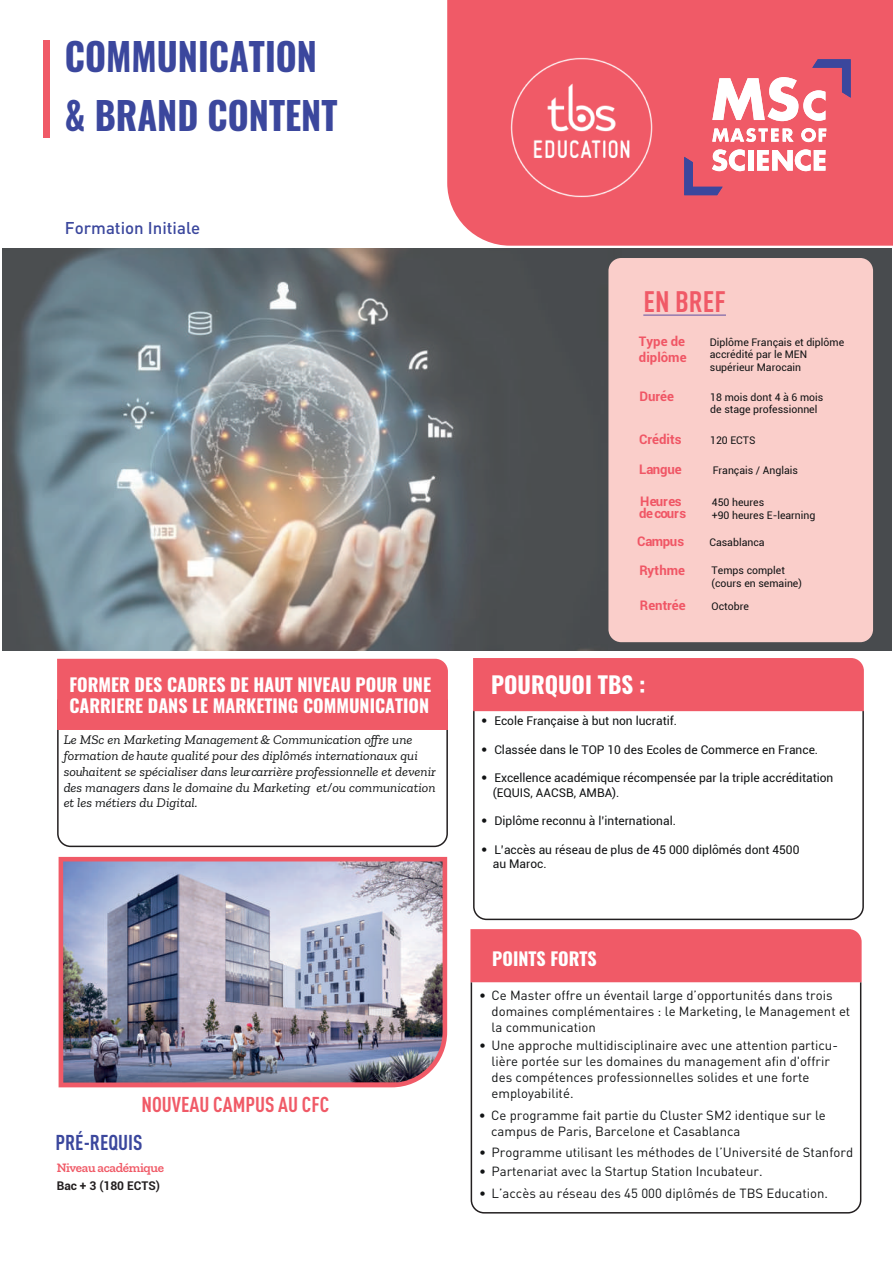
<style>
.page{position:relative;width:893px;height:1263px;background:#fff}
.page>*{position:absolute;margin:0;border:0;box-sizing:border-box;transform-origin:0 0}
.t1{font:700 38.1px/58.5px "Oswald";color:#3b479d;scale:.94 1}
.t2{font:700 condensed 29.25px "DINOT";color:#f05a67}
.t3{font:700 22.95px "Oswald";color:#fff}
.t4{font:700 condensed 21.15px "DINOT";color:#f05a67}
.t5{font:700 condensed 21.15px "DINOT";color:#3b479d}
.t6{font:700 18px/21.6px "Oswald";color:#fff}
.t7{font:500 16.8px "DINOT";color:#3b479d}
.t8{font:13.2px/15.8px "DINOT";color:#111314}
.t9{font:italic 13.2px/15.8px "Zilla Slab";color:#111314;scale:1.04 1}
.t10{font:700 13.2px/12px "Roboto";color:#f05665}
.t11{font:600 13.2px "Zilla Slab";letter-spacing:-.025em;color:#f05a67}
.t12{font:12px/14.2px "Roboto";color:#111314}
.t13{font:700 12px "Roboto";color:#231f20}
.t14{font:10.5px/12.6px "Roboto";color:#111314}
.s1{font-family:"DINOT";font-size:13.2px}
</style>
<div class="page">
<img style="left:3px;top:248px;width:889px;height:403px">
<div style="left:608px;top:258px;width:265px;height:384px;background:#faceca;border-radius:13px"></div>
<svg style="left:470px;top:982px;width:392px;height:232px"></svg>
<svg style="left:57px;top:730px;width:391px;height:118px"></svg>
<div style="left:57px;top:659px;width:391px;height:71px;background:#f05a67"></div>
<div style="left:470px;top:929px;width:392px;height:53px;background:#f05a67"></div>
<div style="left:447px;top:0;width:446px;height:246px;background:#f05a67"></div>
<img style="left:511px;top:57px;width:141px;height:141px">
<svg style="left:712px;top:128px;width:82px;height:14px"></svg>
<svg style="left:801px;top:128px;width:25px;height:14px"></svg>
<div style="left:748px;top:150px;width:5px;height:21px;background:#fff"></div>
<svg style="left:757px;top:149px;width:68px;height:22px"></svg>
<svg style="left:712px;top:59px;width:139px;height:62px"></svg>
<svg style="left:684px;top:149px;width:61px;height:46px;background:#ce6f88"></svg>
<div style="left:43px;top:40px;width:7px;height:97px;background:#f05a67"></div>
<hr style="left:643px;top:315px;width:83px;height:1px;background:#6150a1">
<svg style="left:473px;top:711px;width:391px;height:210px"></svg>
<div style="left:473px;top:658px;width:391px;height:53px;background:#f05a67"></div>
<img style="left:2px;top:248px;width:12px;height:12px">
<svg style="left:59px;top:857px;width:388px;height:230px;background:#ec6471"></svg>
<img style="left:63px;top:861px;width:380px;height:221px">
<h1 class="t1" style="left:65px;top:29px;width:291px">COMMUNICATION &amp; BRAND CONTENT</h1>
<p class="t7" style="left:65px;top:217px;width:137px">Formation Initiale</p>
<h3 class="t6" style="left:69px;top:674px;width:363px">FORMER DES CADRES DE HAUT NIVEAU POUR UNE<br>CARRIERE DANS LE MARKETING COMMUNICATION</h3>
<p class="t9" style="left:64px;top:732px;width:359px">Le MSc en Marketing Management &amp; Communication offre une formation de haute qualité pour des diplômés internationaux qui souhaitent se spécialiser dans leur carrière professionnelle et devenir des managers dans le domaine du Marketing et/ou communication et les métiers du Digital.</p>
<h3 class="t4" style="left:141px;top:1092px;width:189px">NOUVEAU CAMPUS AU CFC</h3>
<h3 class="t5" style="left:55px;top:1129px;width:89px">PRÉ-REQUIS</h3>
<p class="t11" style="left:57px;top:1160px;width:109px">Niveau académique</p>
<p class="t13" style="left:57px;top:1177px;width:105px">Bac + 3 (180 ECTS)</p>
<h2 class="t2" style="left:643px;top:284px;width:84px">EN BREF</h2>
<p class="t10" style="left:639px;top:333px;width:49px;line-height:15.8px">Type de diplôme</p>
<p class="t14" style="left:710px;top:335px;width:136px">Diplôme Français et diplôme accrédité par le MEN supérieur Marocain</p>
<p class="t10" style="left:639px;top:389px;width:36px">Durée</p>
<p class="t14" style="left:710px;top:390px;width:115px">18 mois dont 4 à 6 mois de stage professionnel</p>
<p class="t10" style="left:639px;top:433px;width:44px">Crédits</p>
<p class="t14" style="left:710px;top:434px;width:47px">120 ECTS</p>
<p class="t10" style="left:639px;top:463px;width:44px">Langue</p>
<p class="t10" style="left:639px;top:495px;width:49px">Heures decours</p>
<p class="t14" style="left:712px;top:496px;width:105px">450 heures<br>+90 heures E-learning</p>
<p class="t10" style="left:637px;top:535px;width:48px">Campus</p>
<p class="t14" style="left:709px;top:536px;width:57px">Casablanca</p>
<p class="t10" style="left:640px;top:564px;width:47px">Rythme</p>
<p class="t14" style="left:712px;top:564px;width:92px">Temps complet (cours en semaine)</p>
<p class="t10" style="left:640px;top:598px;width:47px">Rentrée</p>
<p class="t14" style="left:712px;top:599px;width:39px">Octobre</p>
<p class="t14" style="left:713px;top:464px;width:87px">Français / Anglais</p>
<h3 class="t3" style="left:491px;top:668px;width:156px">POURQUOI TBS :</h3>
<p class="t12" style="left:481px;top:713px;width:198px"><span class="s1">•</span> Ecole Française à but non lucratif.</p>
<p class="t12" style="left:481px;top:742px;width:339px"><span class="s1">•</span> Classée dans le TOP 10 des Ecoles de Commerce en France.</p>
<p class="t12" style="left:493px;top:770px;width:342px;text-indent:-12px"><span class="s1">•</span> Excellence académique récompensée par la triple accréditation (EQUIS, AACSB, AMBA).</p>
<p class="t12" style="left:481px;top:813px;width:197px"><span class="s1">•</span> Diplôme reconnu à l’international.</p>
<p class="t12" style="left:493px;top:842px;width:308px;text-indent:-12px"><span class="s1">•</span> L’accès au réseau de plus de 45 000 diplômés dont 4500 au Maroc.</p>
<h3 class="t6" style="left:492px;top:948px;width:106px">POINTS FORTS</h3>
<p class="t8" style="left:492px;top:987px;width:360px;text-indent:-12px">• Ce Master offre un éventail large d’opportunités dans trois domaines complémentaires : le Marketing, le Management et la communication</p>
<p class="t8" style="left:492px;top:1037px;width:348px;text-indent:-12px">• Une approche multidisciplinaire avec une attention particu&shy;lière portée sur les domaines du management afin d'offrir des compétences professionnelles solides et une forte employabilité.</p>
<p class="t8" style="left:491px;top:1107px;width:336px;text-indent:-12px">• Ce programme fait partie du Cluster SM2 identique sur le campus de Paris, Barcelone et Casablanca</p>
<p class="t8" style="left:479px;top:1144px;width:375px">• Programme utilisant les méthodes de l’Université de Stanford</p>
<p class="t8" style="left:479px;top:1163px;width:285px">• Partenariat avec la Startup Station Incubateur.</p>
<p class="t8" style="left:479px;top:1185px;width:350px">• L’accès au réseau des 45 000 diplômés de TBS Education.</p>
</div>
